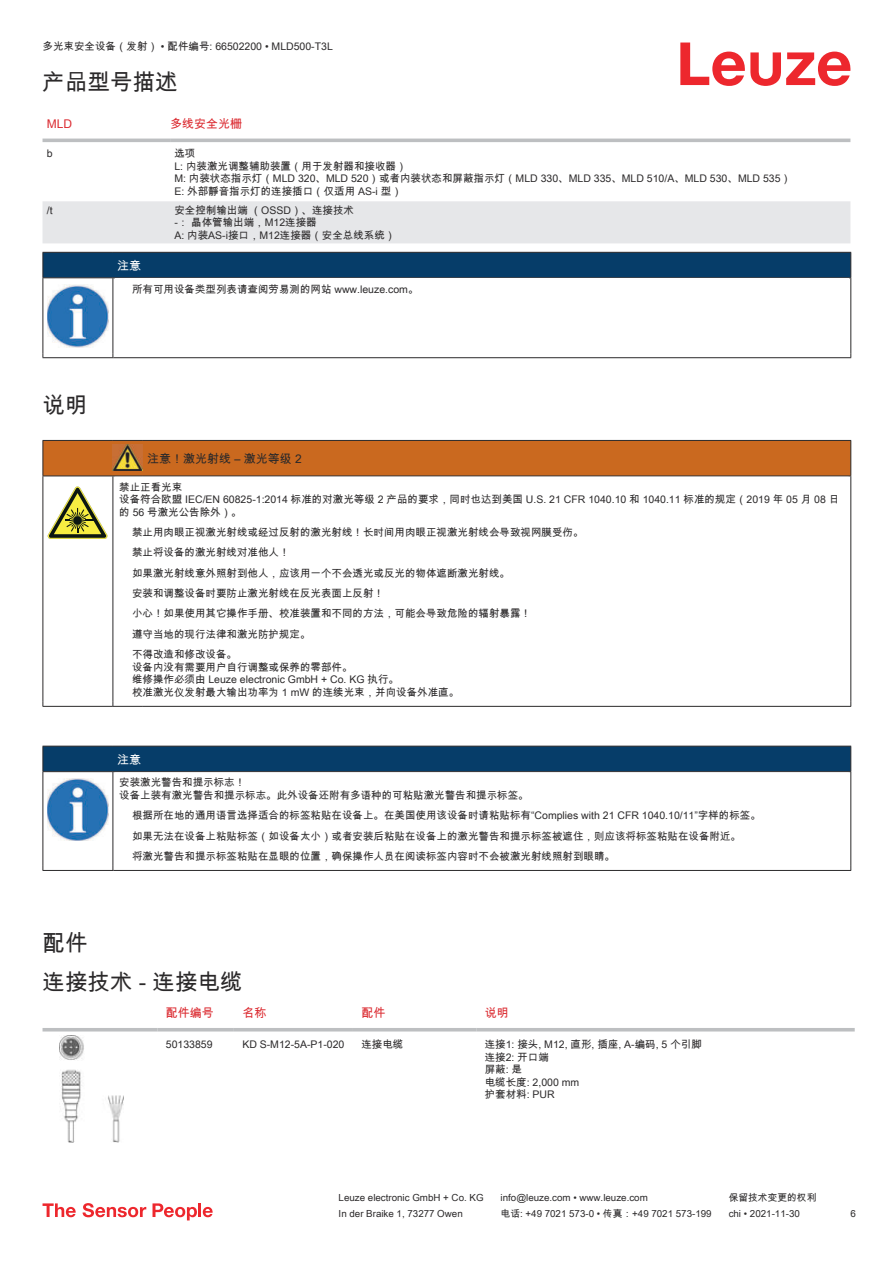
<style>
.page{position:relative;width:893px;height:1263px;background:#fff}
.page>*{position:absolute;margin:0;border:0;box-sizing:border-box;transform-origin:0 0}
.t1{font:22.5px/38.7px "Arial Unicode MS";color:#2b292a}
.t2{font:12px "Arial Unicode MS";color:#db2a30}
.t3{font:12px "Arial Unicode MS";color:#2b292a}
.t4{font:12px "Arial Unicode MS";color:#fff}
.t5{font:10.5px/12.6px "Arial Unicode MS";color:#2b292a}
.t6{font:9.75px "Arial Unicode MS";color:#2b292a}
</style>
<div class="page">
<svg style="left:680px;top:43px;width:170px;height:43px"></svg>
<svg style="left:43px;top:138px;width:807px;height:1px"></svg>
<div style="left:43px;top:201px;width:807px;height:42px;background:#e6e7e9"></div>
<hr style="left:43px;top:139px;width:127px;height:3px;background:#bdbfc1">
<hr style="left:170px;top:139px;width:680px;height:3px;background:#bdbfc1">
<svg style="left:43px;top:1031px;width:812px;height:112px"></svg>
<hr style="left:43px;top:1028px;width:114px;height:3px;background:#bdbfc1">
<hr style="left:157px;top:1028px;width:77px;height:3px;background:#bdbfc1">
<hr style="left:234px;top:1028px;width:119px;height:3px;background:#bdbfc1">
<hr style="left:353px;top:1028px;width:123px;height:3px;background:#bdbfc1">
<hr style="left:476px;top:1028px;width:379px;height:3px;background:#bdbfc1">
<img style="left:59px;top:1036px;width:65px;height:106px">
<svg style="left:43px;top:1203px;width:33px;height:14px"></svg>
<svg style="left:83px;top:1203px;width:63px;height:14px"></svg>
<svg style="left:153px;top:1203px;width:44px;height:17px"></svg>
<hr style="left:198px;top:1203px;width:3px;height:14px;background:#ed272d">
<svg style="left:203px;top:1207px;width:10px;height:10px"></svg>
<div style="left:43px;top:252px;width:808px;height:26px;background:#063d69"></div>
<hr style="left:113px;top:277px;width:738px;height:1px;background:#2b292a">
<hr style="left:43px;top:278px;width:1px;height:75px;background:#2b292a">
<hr style="left:113px;top:278px;width:1px;height:75px;background:#2b292a">
<hr style="left:850px;top:278px;width:1px;height:75px;background:#2b292a">
<hr style="left:43px;top:357px;width:70px;height:1px;background:#2b292a">
<hr style="left:113px;top:357px;width:738px;height:1px;background:#2b292a">
<img style="left:47px;top:284px;width:61px;height:63px">
<div style="left:44px;top:441px;width:806px;height:35px;background:#ca691f"></div>
<svg style="left:44px;top:477px;width:806px;height:229px"></svg>
<hr style="left:43px;top:440px;width:70px;height:1px;background:#2b292a">
<hr style="left:43px;top:441px;width:1px;height:35px;background:#2b292a">
<hr style="left:43px;top:476px;width:70px;height:1px;background:#2b292a">
<hr style="left:113px;top:440px;width:30px;height:1px;background:#2b292a">
<hr style="left:113px;top:476px;width:30px;height:1px;background:#2b292a">
<hr style="left:143px;top:440px;width:708px;height:1px;background:#2b292a">
<hr style="left:850px;top:441px;width:1px;height:35px;background:#2b292a">
<hr style="left:143px;top:476px;width:708px;height:1px;background:#2b292a">
<hr style="left:43px;top:476px;width:1px;height:226px;background:#2b292a">
<hr style="left:113px;top:476px;width:1px;height:226px;background:#2b292a">
<hr style="left:850px;top:476px;width:1px;height:226px;background:#2b292a">
<hr style="left:43px;top:706px;width:70px;height:1px;background:#2b292a">
<hr style="left:113px;top:706px;width:30px;height:1px;background:#2b292a">
<hr style="left:143px;top:706px;width:708px;height:1px;background:#2b292a">
<img style="left:113px;top:445px;width:30px;height:26px">
<svg style="left:47px;top:486px;width:60px;height:53px"></svg>
<svg style="left:115px;top:477px;width:734px;height:225px"></svg>
<svg style="left:44px;top:772px;width:806px;height:98px"></svg>
<div style="left:43px;top:746px;width:808px;height:26px;background:#063d69"></div>
<hr style="left:113px;top:771px;width:738px;height:1px;background:#2b292a">
<hr style="left:43px;top:772px;width:1px;height:94px;background:#2b292a">
<hr style="left:113px;top:772px;width:1px;height:94px;background:#2b292a">
<hr style="left:850px;top:772px;width:1px;height:94px;background:#2b292a">
<hr style="left:43px;top:870px;width:70px;height:1px;background:#2b292a">
<hr style="left:113px;top:870px;width:738px;height:1px;background:#2b292a">
<img style="left:47px;top:778px;width:61px;height:63px">
<svg style="left:115px;top:772px;width:734px;height:94px"></svg>
<p class="t5" style="left:43px;top:40px;width:292px">多光束安全设备（发射） • 配件编号: 66502200 • MLD500-T3L</p>
<h1 class="t1" style="left:43px;top:62px;width:136px">产品型号描述</h1>
<p class="t2" style="left:47px;top:119px;width:27px">MLD</p>
<p class="t2" style="left:170px;top:115px;width:73px">多线安全光栅</p>
<p class="t5" style="left:47px;top:147px;width:7px">b</p>
<p class="t5" style="left:174px;top:147px;width:618px">选项<br>L: 内装激光调整辅助装置（用于发射器和接收器）<br>M: 内装状态指示灯（MLD 320、MLD 520）或者内装状态和屏蔽指示灯（MLD 330、MLD 335、MLD 510/A、MLD 530、MLD 535）E: 外部靜音指示灯的连接插口（仅适用 AS-i 型）</p>
<p class="t5" style="left:47px;top:203px;width:7px">/t</p>
<p class="t5" style="left:174px;top:203px;width:223px">安全控制输出端 （OSSD）、连接技术<br>-： 晶体管输出端，M12连接器<br>A: 内装AS-i接口，M12连接器（安全总线系统）</p>
<p class="t4" style="left:117px;top:257px;width:25px">注意</p>
<p class="t5" style="left:132px;top:282px;width:288px">所有可用设备类型列表请查阅劳易测的网站 www.leuze.com。</p>
<h1 class="t1" style="left:43px;top:385px;width:46px">说明</h1>
<p class="t3" style="left:147px;top:450px;width:156px">注意！激光射线 – 激光等级 2</p>
<p class="t5" style="left:119px;top:480px;width:722px">禁止正看光束<br>设备符合欧盟 IEC/EN 60825-1:2014 标准的对激光等级 2 产品的要求，同时也达到美国 U.S. 21 CFR 1040.10 和 1040.11 标准的规定（2019 年 05 月 08 日的 56 号激光公告除外）。</p>
<p class="t5" style="left:132px;top:522px;width:453px;line-height:20.2px">禁止用肉眼正视激光射线或经过反射的激光射线！长时间用肉眼正视激光射线会导致视网膜受伤。禁止将设备的激光射线对准他人！<br>如果激光射线意外照射到他人，应该用一个不会透光或反光的物体遮断激光射线。<br>安装和调整设备时要防止激光射线在反光表面上反射！<br>小心！如果使用其它操作手册、校准装置和不同的方法，可能会导致危险的辐射暴露！<br>遵守当地的现行法律和激光防护规定。<br>不得改造和修改设备。</p>
<p class="t5" style="left:132px;top:660px;width:329px">设备内没有需要用户自行调整或保养的零部件。<br>维修操作必须由 Leuze electronic GmbH + Co. KG 执行。<br>校准激光仪发射最大输出功率为 1 mW 的连续光束，并向设备外准直。</p>
<p class="t4" style="left:117px;top:751px;width:25px">注意</p>
<p class="t5" style="left:119px;top:776px;width:411px">安装激光警告和提示标志！<br>设备上装有激光警告和提示标志。此外设备还附有多语种的可粘贴激光警告和提示标签。</p>
<p class="t5" style="left:132px;top:805px;width:630px;line-height:20.2px">根据所在地的通用语言选择适合的标签粘贴在设备上。在美国使用该设备时请粘贴标有“Complies with 21 CFR 1040.10/11”字样的标签。如果无法在设备上粘贴标签（如设备太小）或者安装后粘贴在设备上的激光警告和提示标签被遮住，则应该将标签粘贴在设备附近。<br>将激光警告和提示标签粘贴在显眼的位置，确保操作人员在阅读标签内容时不会被激光射线照射到眼睛。</p>
<h1 class="t1" style="left:43px;top:923px;width:202px">配件<br>连接技术 - 连接电缆</h1>
<p class="t2" style="left:166px;top:1004px;width:49px">配件编号</p>
<p class="t2" style="left:242px;top:1004px;width:25px">名称</p>
<p class="t2" style="left:361px;top:1004px;width:25px">配件</p>
<p class="t2" style="left:485px;top:1004px;width:25px">说明</p>
<p class="t5" style="left:166px;top:1038px;width:48px">50133859</p>
<p class="t5" style="left:242px;top:1038px;width:104px">KD S-M12-5A-P1- 020</p>
<p class="t5" style="left:361px;top:1038px;width:43px">连接电缆</p>
<p class="t5" style="left:485px;top:1038px;width:219px">连接1: 接头, M12, 直形, 插座, A-编码, 5 个引脚连接2: 开口端<br>屏蔽: 是<br>电缆长度: 2,000 mm<br>护套材料: PUR</p>
<p class="t6" style="left:339px;top:1191px;width:146px">Leuze electronic GmbH + Co. KG</p>
<p class="t6" style="left:501px;top:1191px;width:149px">info@leuze.com • www.leuze.com</p>
<p class="t6" style="left:729px;top:1191px;width:89px">保留技术变更的权利</p>
<p class="t6" style="left:339px;top:1206px;width:126px">In der Braike 1, 73277 Owen</p>
<p class="t6" style="left:501px;top:1206px;width:212px">电话: +49 7021 573-0 • 传真：+49 7021 573-199</p>
<p class="t6" style="left:729px;top:1206px;width:73px">chi • 2021-11-30</p>
<p class="t6" style="left:850px;top:1206px;width:7px">6</p>
</div>
